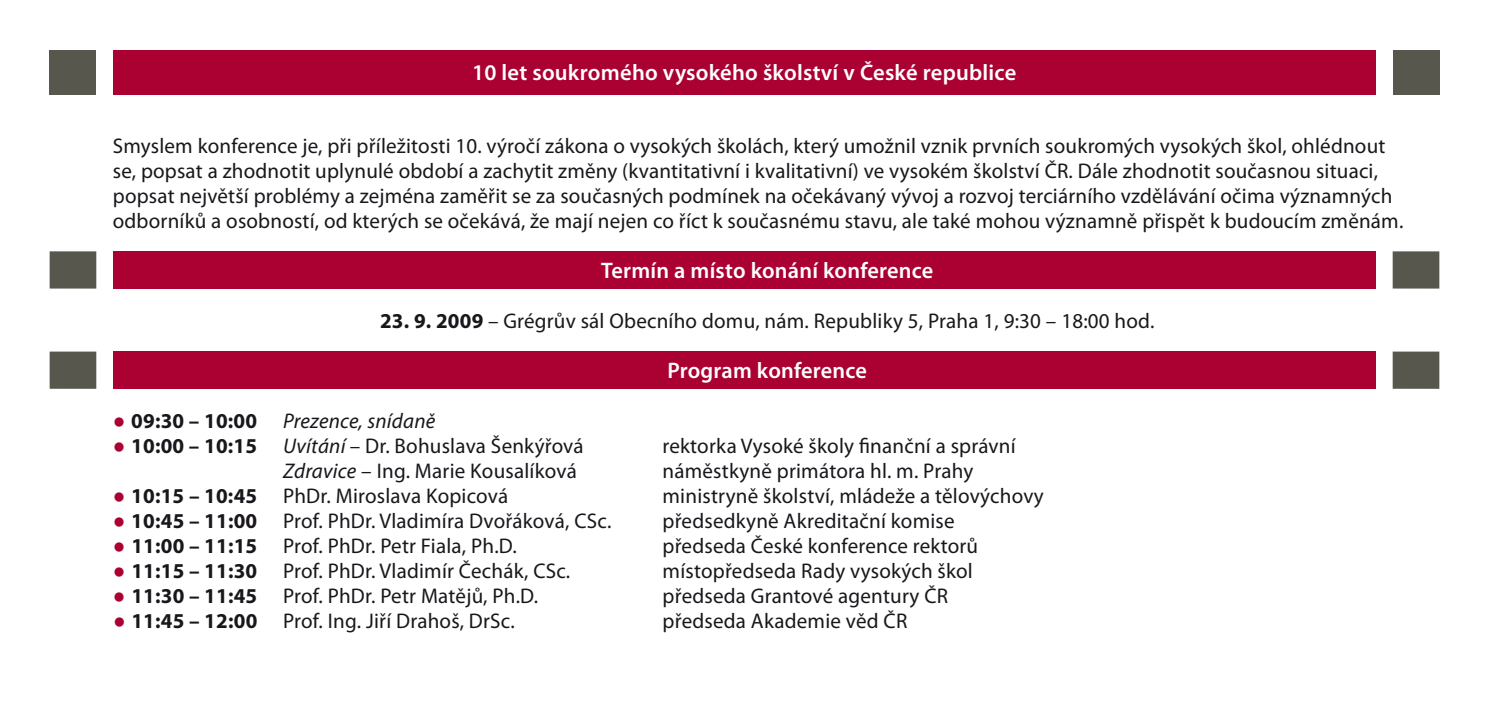
<style>
.page{position:relative;width:1489px;height:702px;background:#fff}
.page>*{position:absolute;margin:0;border:0;box-sizing:border-box;transform-origin:0 0}
.t1{font:600 22.5px "Myriad Pro";letter-spacing:.01em;color:#fff}
.t2{font:21.25px/25px "Myriad Pro";letter-spacing:.01em;color:#1a171c}
.t3{font:italic 21.25px "Myriad Pro";letter-spacing:.01em;color:#1a171c}
.s1{font-weight:700}
.s2{font-family:"Times New Roman";font-style:normal;color:#ab0032}
.s3{font-weight:700;font-style:normal}
.s4{font-family:"Times New Roman";color:#ab0032}
.s5{font-style:italic}
</style>
<div class="page">
<div style="left:113px;top:50px;width:1262px;height:44px;background:#ab0132"></div>
<div style="left:50px;top:50px;width:46px;height:44px;background:#58574e"></div>
<div style="left:1392px;top:50px;width:47px;height:44px;background:#58574e"></div>
<div style="left:113px;top:251px;width:1262px;height:37px;background:#ab0132"></div>
<div style="left:50px;top:251px;width:46px;height:37px;background:#58574e"></div>
<div style="left:1392px;top:251px;width:47px;height:37px;background:#58574e"></div>
<div style="left:113px;top:351px;width:1262px;height:38px;background:#ab0132"></div>
<div style="left:50px;top:351px;width:46px;height:38px;background:#58574e"></div>
<div style="left:1392px;top:351px;width:47px;height:38px;background:#58574e"></div>
<p class="t1" style="left:472px;top:58px;width:545px">10 let soukromého vysokého školství v České republice</p>
<p class="t2" style="left:113px;top:133px;width:1291px">Smyslem konference je, při příležitosti 10. výročí zákona o vysokých školách, který umožnil vznik prvních soukromých vysokých škol, ohlédnout se, popsat a zhodnotit uplynulé období a zachytit změny (kvantitativní i kvalitativní) ve vysokém školství ČR. Dále zhodnotit současnou situaci, popsat největší problémy a zejména zaměřit se za současných podmínek na očekávaný vývoj a rozvoj terciárního vzdělávání očima významných odborníků a osobností, od kterých se očekává, že mají nejen co říct k současnému stavu, ale také mohou významně přispět k budoucím změnám.</p>
<p class="t1" style="left:601px;top:256px;width:333px">Termín a místo konání konference</p>
<p class="t2" style="left:380px;top:308px;width:776px"><span class="s1">23. 9. 2009</span> – Grégrův sál Obecního domu, nám. Republiky 5, Praha 1, 9:30 – 18:00 hod.</p>
<p class="t1" style="left:667px;top:356px;width:201px">Program konference</p>
<p class="t3" style="left:113px;top:407px;width:324px"><span class="s2">●</span> <span class="s3">09:30 – 10:00</span> Prezence, snídaně</p>
<p class="t2" style="left:113px;top:433px;width:472px"><span class="s4">●</span> <span class="s1">10:00 – 10:15</span> <span class="s5">Uvítání</span> – Dr. Bohuslava Šenkýřová</p>
<p class="t2" style="left:662px;top:433px;width:355px">rektorka Vysoké školy finanční a správní</p>
<p class="t2" style="left:283px;top:458px;width:295px"><span class="s5">Zdravice</span> – Ing. Marie Kousalíková</p>
<p class="t2" style="left:662px;top:458px;width:312px">náměstkyně primátora hl. m. Prahy</p>
<p class="t2" style="left:113px;top:483px;width:397px"><span class="s4">●</span> <span class="s1">10:15 – 10:45</span> PhDr. Miroslava Kopicová</p>
<p class="t2" style="left:662px;top:483px;width:383px">ministryně školství, mládeže a tělovýchovy</p>
<p class="t2" style="left:113px;top:508px;width:500px"><span class="s4">●</span> <span class="s1">10:45 – 11:00</span> Prof. PhDr. Vladimíra Dvořáková, CSc.</p>
<p class="t2" style="left:662px;top:508px;width:293px">předsedkyně Akreditační komise</p>
<p class="t2" style="left:113px;top:532px;width:405px"><span class="s4">●</span> <span class="s1">11:00 – 11:15</span> Prof. PhDr. Petr Fiala, Ph.D.</p>
<p class="t2" style="left:662px;top:532px;width:317px">předseda České konference rektorů</p>
<p class="t2" style="left:113px;top:557px;width:459px"><span class="s4">●</span> <span class="s1">11:15 – 11:30</span> Prof. PhDr. Vladimír Čechák, CSc.</p>
<p class="t2" style="left:662px;top:557px;width:312px">místopředseda Rady vysokých škol</p>
<p class="t2" style="left:113px;top:582px;width:426px"><span class="s4">●</span> <span class="s1">11:30 – 11:45</span> Prof. PhDr. Petr Matějů, Ph.D.</p>
<p class="t2" style="left:662px;top:582px;width:287px">předseda Grantové agentury ČR</p>
<p class="t2" style="left:113px;top:607px;width:403px"><span class="s4">●</span> <span class="s1">11:45 – 12:00</span> Prof. Ing. Jiří Drahoš, DrSc.</p>
<p class="t2" style="left:662px;top:607px;width:246px">předseda Akademie věd ČR</p>
</div>
